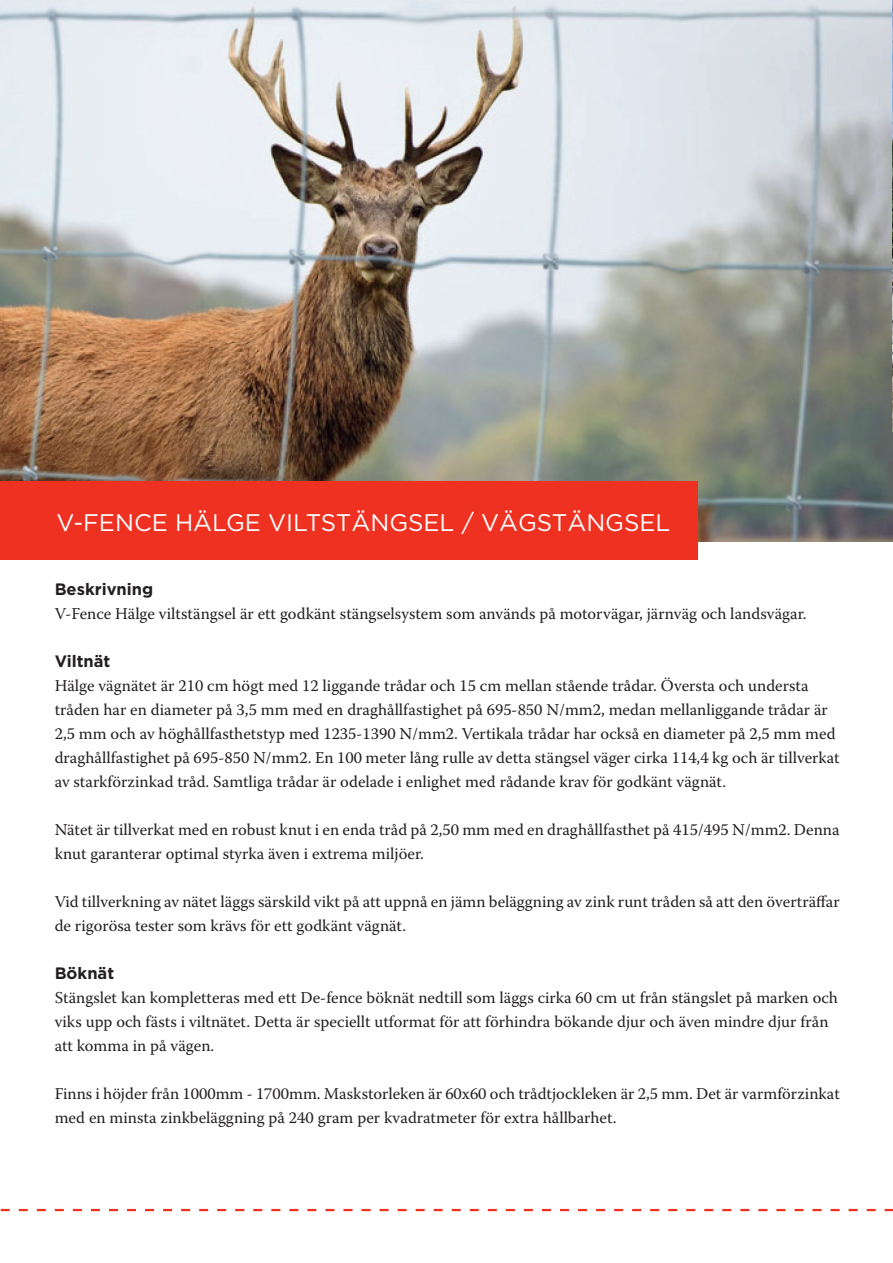
<style>
.page{position:relative;width:893px;height:1263px;background:#fff}
.page>*{position:absolute;margin:0;border:0;box-sizing:border-box;transform-origin:0 0}
.t1{font:24px "Gotham";color:#fff}
.t2{font:16.5px/24px "Warnock Pro";color:#231f20}
.t3{font:700 16.5px "Gotham";color:#231f20}
</style>
<div class="page">
<img style="left:0;top:0;width:893px;height:541px">
<svg style="left:1px;top:1209px;width:892px;height:2px"></svg>
<div style="left:0;top:481px;width:697px;height:78px;background:#ef3122"></div>
<img style="left:892px;top:0;width:1px;height:432px">
<h1 class="t1" style="left:56px;top:509px;width:615px">V-FENCE HÄLGE VILTSTÄNGSEL / VÄGSTÄNGSEL</h1>
<p class="t3" style="left:55px;top:579px;width:100px">Beskrivning</p>
<p class="t2" style="left:55px;top:601px;width:753px">V-Fence Hälge viltstängsel är ett godkänt stängselsystem som används på motorvägar, järnväg och landsvägar.</p>
<p class="t3" style="left:55px;top:651px;width:57px">Viltnät</p>
<p class="t2" style="left:55px;top:673px;width:786px">Hälge vägnätet är 210 cm högt med 12 liggande trådar och 15 cm mellan stående trådar. Översta och understa tråden har en diameter på 3,5 mm med en draghållfastighet på 695-850 N/mm2, medan mellanliggande trådar är 2,5 mm och av höghållfasthetstyp med 1235-1390 N/mm2. Vertikala trådar har också en diameter på 2,5 mm med draghållfastighet på 695-850 N/mm2. En 100 meter lång rulle av detta stängsel väger cirka 114,4 kg och är tillverkat av starkförzinkad tråd. Samtliga trådar är odelade i enlighet med rådande krav för godkänt vägnät.</p>
<p class="t2" style="left:55px;top:817px;width:786px">Nätet är tillverkat med en robust knut i en enda tråd på 2,50 mm med en draghållfasthet på 415/495 N/mm2. Denna knut garanterar optimal styrka även i extrema miljöer.</p>
<p class="t2" style="left:55px;top:889px;width:787px">Vid tillverkning av nätet läggs särskild vikt på att uppnå en jämn beläggning av zink runt tråden så att den överträffar de rigorösa tester som krävs för ett godkänt vägnät.</p>
<p class="t3" style="left:55px;top:963px;width:61px">Böknät</p>
<p class="t2" style="left:55px;top:985px;width:785px">Stängslet kan kompletteras med ett De-fence böknät nedtill som läggs cirka 60 cm ut från stängslet på marken och viks upp och fästs i viltnätet. Detta är speciellt utformat för att förhindra bökande djur och även mindre djur från att komma in på vägen.</p>
<p class="t2" style="left:55px;top:1081px;width:787px">Finns i höjder från 1000mm - 1700mm. Maskstorleken är 60x60 och trådtjockleken är 2,5 mm. Det är varmförzinkat med en minsta zinkbeläggning på 240 gram per kvadratmeter för extra hållbarhet.</p>
</div>
